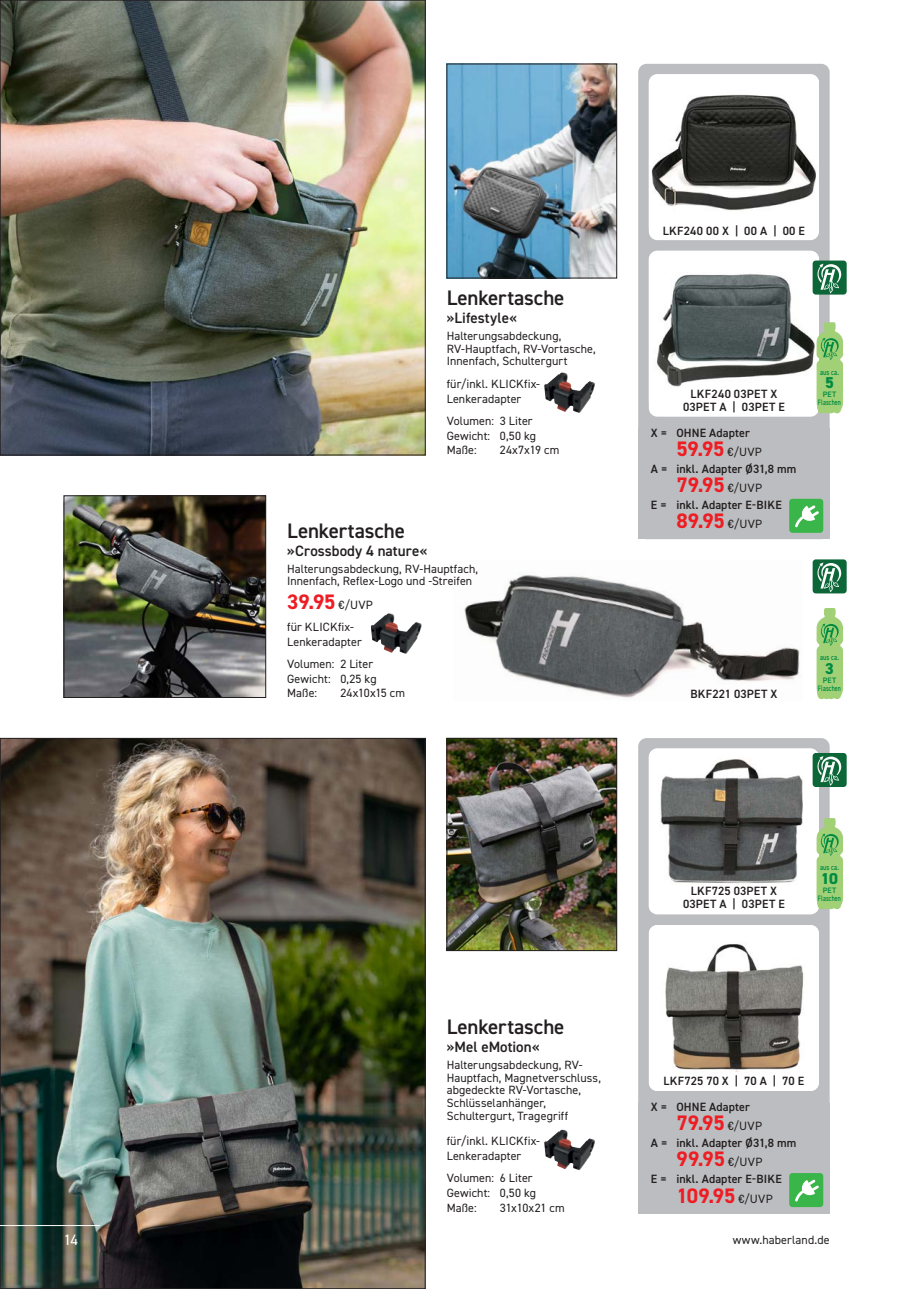
<style>
.page{position:relative;width:919px;height:1289px;background:#fff}
.page>*{position:absolute;margin:0;border:0;box-sizing:border-box;transform-origin:0 0}
.t1{font:700 21px "DIN2014";letter-spacing:-.01em;color:#ee1d23}
.t2{font:600 21px "DIN2014";letter-spacing:-.005em;color:#231f20}
.t3{font:800 15.75px "DIN2014";color:#008b43}
.t4{font:600 15px "DIN2014";letter-spacing:.005em;color:#231f20}
.t5{font:15px "DIN2014";color:#fff}
.t6{font:12px/14.9px "DIN2014";letter-spacing:.005em;color:#231f20}
.t7{font:600 12px/12.8px "DIN2014";letter-spacing:.015em;color:#231f20;text-align:center}
.t8{font:12px "DIN2014";letter-spacing:-.02em;color:#231f20}
.t9{font:600 7.8px/7.8px "DIN2014";letter-spacing:.02em;color:#008b43;text-align:center}
.t10{font:600 7.8px "DIN2014";letter-spacing:.02em;color:#008b43;scale:.8 1}
.s1{font-weight:400;font-size:12px;color:#231f20}
</style>
<div class="page">
<img style="left:2px;top:740px;width:421px;height:546px">
<hr style="left:0;top:1225px;width:100px;height:1px;background:#fff">
<img style="left:464px;top:575px;width:336px;height:123px">
<img style="left:544px;top:372px;width:51px;height:41px">
<img style="left:2px;top:2px;width:421px;height:451px">
<div style="left:639px;top:65px;width:189px;height:472px;background:#bcbdc0;border-radius:7px"></div>
<div style="left:638px;top:64px;width:191px;height:475px;border:3px solid #bcbdc0;border-radius:7px"></div>
<div style="left:648px;top:74px;width:171px;height:166px;background:#fff;border-radius:9px"></div>
<img style="left:648px;top:74px;width:171px;height:154px">
<div style="left:638px;top:428px;width:191px;height:111px;background:#bcbdc0"></div>
<div style="left:648px;top:251px;width:171px;height:165px;background:#fff;border-radius:9px"></div>
<img style="left:648px;top:251px;width:171px;height:151px">
<div style="left:789px;top:499px;width:34px;height:34px;background:#3ab54a;border-radius:3px"></div>
<svg style="left:795px;top:505px;width:23px;height:22px"></svg>
<img style="left:448px;top:66px;width:167px;height:210px">
<div style="left:446px;top:64px;width:171px;height:214px;border:1px solid #231f20"></div>
<div style="left:812px;top:260px;width:34px;height:34px;background:#0c6638;border-radius:3px"></div>
<svg style="left:817px;top:264px;width:24px;height:29px"></svg>
<img style="left:544px;top:1129px;width:51px;height:41px">
<div style="left:639px;top:739px;width:189px;height:472px;background:#bcbdc0;border-radius:7px"></div>
<div style="left:638px;top:738px;width:191px;height:475px;border:3px solid #bcbdc0;border-radius:7px"></div>
<div style="left:638px;top:1102px;width:191px;height:111px;background:#bcbdc0"></div>
<img style="left:648px;top:748px;width:171px;height:163px">
<div style="left:789px;top:1172px;width:34px;height:34px;background:#3ab54a;border-radius:3px"></div>
<svg style="left:795px;top:1179px;width:23px;height:22px"></svg>
<div style="left:812px;top:753px;width:34px;height:34px;background:#0c6638;border-radius:3px"></div>
<svg style="left:817px;top:756px;width:24px;height:29px"></svg>
<svg style="left:816px;top:322px;width:27px;height:92px;background:#a2d082"></svg>
<svg style="left:816px;top:818px;width:27px;height:92px;background:#a2d082"></svg>
<img style="left:371px;top:613px;width:51px;height:41px">
<div style="left:812px;top:559px;width:34px;height:34px;background:#0c6638;border-radius:3px"></div>
<svg style="left:817px;top:562px;width:24px;height:30px"></svg>
<svg style="left:816px;top:608px;width:27px;height:92px;background:#a4d284"></svg>
<img style="left:649px;top:925px;width:170px;height:165px">
<img style="left:448px;top:740px;width:167px;height:208px">
<div style="left:446px;top:738px;width:171px;height:212px;border:1px solid #231f20"></div>
<img style="left:66px;top:497px;width:198px;height:198px">
<div style="left:64px;top:495px;width:202px;height:202px;border:1px solid #231f20"></div>
<h1 class="t2" style="left:446px;top:283px;width:119px">Lenkertasche</h1>
<p class="t4" style="left:446px;top:308px;width:72px">»Lifestyle«</p>
<p class="t6" style="left:446px;top:329px;width:150px;line-height:12.8px">Halterungsabdeckung,<br>RV-Hauptfach, RV-Vortasche,<br>Innenfach, Schultergurt</p>
<p class="t6" style="left:446px;top:376px;width:95px">für/inkl. KLICKfix-<br>Lenkeradapter</p>
<p class="t6" style="left:446px;top:413px;width:91px">Volumen: 3 Liter<br>Gewicht: 0,50 kg<br>Maße:</p>
<p class="t6" style="left:500px;top:442px;width:61px">24x7x19 cm</p>
<h1 class="t2" style="left:287px;top:516px;width:119px">Lenkertasche</h1>
<p class="t4" style="left:287px;top:540px;width:142px">»Crossbody 4 nature«</p>
<p class="t6" style="left:287px;top:562px;width:192px;line-height:12.8px">Halterungsabdeckung, RV-Hauptfach,<br>Innenfach, Reflex-Logo und -Streifen</p>
<h1 class="t1" style="left:287px;top:588px;width:87px">39.95 <span class="s1">€/UVP</span></h1>
<p class="t6" style="left:287px;top:619px;width:76px">für KLICKfix-<br>Lenkeradapter</p>
<p class="t6" style="left:287px;top:656px;width:91px">Volumen: 2 Liter<br>Gewicht: 0,25 kg<br>Maße:</p>
<p class="t6" style="left:340px;top:685px;width:66px">24x10x15 cm</p>
<p class="t7" style="left:662px;top:224px;width:144px">LKF240 00 X | 00 A | 00 E</p>
<p class="t7" style="left:683px;top:387px;width:103px">LKF240 03PET X<br>03PET A | 03PET E</p>
<p class="t7" style="left:651px;top:426px;width:100px">X = OHNE Adapter</p>
<h1 class="t1" style="left:676px;top:435px;width:87px">59.95 <span class="s1">€/UVP</span></h1>
<p class="t7" style="left:651px;top:462px;width:147px">A = inkl. Adapter Ø31,8 mm</p>
<h1 class="t1" style="left:676px;top:471px;width:87px">79.95 <span class="s1">€/UVP</span></h1>
<p class="t7" style="left:651px;top:498px;width:132px">E = inkl. Adapter E-BIKE</p>
<h1 class="t1" style="left:676px;top:507px;width:87px">89.95 <span class="s1">€/UVP</span></h1>
<p class="t10" style="left:819px;top:367px;width:25px">aus ca.</p>
<h2 class="t3" style="left:825px;top:372px;width:10px">5</h2>
<p class="t9" style="left:817px;top:390px;width:24px">PET<br>Flaschen</p>
<p class="t7" style="left:690px;top:687px;width:88px">BKF221 03PET X</p>
<p class="t10" style="left:819px;top:652px;width:25px">aus ca.</p>
<h2 class="t3" style="left:825px;top:658px;width:10px">3</h2>
<p class="t9" style="left:817px;top:676px;width:24px">PET<br>Flaschen</p>
<h1 class="t2" style="left:446px;top:1012px;width:119px">Lenkertasche</h1>
<p class="t4" style="left:446px;top:1036px;width:94px">»Mel eMotion«</p>
<p class="t6" style="left:446px;top:1058px;width:156px;line-height:12.8px">Halterungsabdeckung, RV-<br>Hauptfach, Magnetverschluss, abgedeckte RV-Vortasche,<br>Schlüsselanhänger,<br>Schultergurt, Tragegriff</p>
<p class="t6" style="left:446px;top:1133px;width:95px">für/inkl. KLICKfix-<br>Lenkeradapter</p>
<p class="t6" style="left:446px;top:1169px;width:91px">Volumen: 6 Liter<br>Gewicht: 0,50 kg<br>Maße:</p>
<p class="t8" style="left:500px;top:1199px;width:66px">31x10x21 cm</p>
<p class="t7" style="left:683px;top:884px;width:103px">LKF725 03PET X<br>03PET A | 03PET E</p>
<p class="t10" style="left:819px;top:862px;width:25px">aus ca.</p>
<h2 class="t3" style="left:820px;top:868px;width:19px">10</h2>
<p class="t9" style="left:817px;top:886px;width:24px">PET<br>Flaschen</p>
<p class="t7" style="left:663px;top:1074px;width:142px">LKF725 70 X | 70 A | 70 E</p>
<p class="t7" style="left:651px;top:1100px;width:100px">X = OHNE Adapter</p>
<h1 class="t1" style="left:676px;top:1109px;width:87px">79.95 <span class="s1">€/UVP</span></h1>
<p class="t7" style="left:651px;top:1136px;width:147px">A = inkl. Adapter Ø31,8 mm</p>
<h1 class="t1" style="left:676px;top:1145px;width:87px">99.95 <span class="s1">€/UVP</span></h1>
<p class="t7" style="left:651px;top:1172px;width:132px">E = inkl. Adapter E-BIKE</p>
<h1 class="t1" style="left:676px;top:1181px;width:98px">109.95 <span class="s1">€/UVP</span></h1>
<p class="t5" style="left:64px;top:1230px;width:16px">14</p>
<p class="t6" style="left:732px;top:1231px;width:98px">www.haberland.de</p>
</div>
